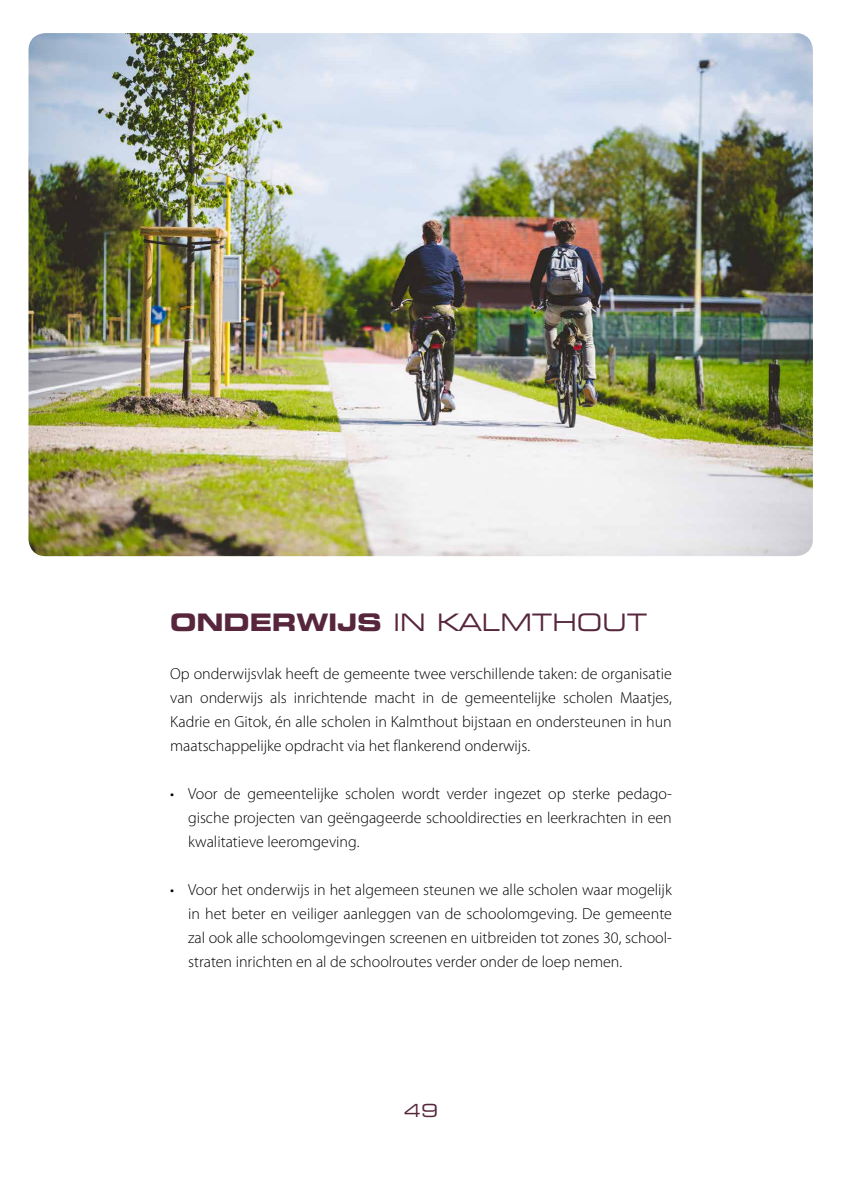
<style>
.page{position:relative;width:842px;height:1191px;background:#fff}
.page>*{position:absolute;margin:0;border:0;box-sizing:border-box;transform-origin:0 0}
.t1{font:expanded 24px "Square 721 BT";color:#57263c}
.t2{font:expanded 18px "Square 721 BT";color:#57263c}
.t3{font:300 16px/24px "Myriad Pro";color:#000;text-align:justify}
.s1{font-weight:700}
</style>
<div class="page">
<img style="left:28px;top:33px;width:785px;height:523px">
<h1 class="t1" style="left:170px;top:608px;width:479px"><span class="s1">ONDERWIJS</span> IN KALMTHOUT</h1>
<p class="t3" style="left:170px;top:662px;width:503px">Op onderwijsvlak heeft de gemeente twee verschillende taken: de organisatie van onderwijs als inrichtende macht in de gemeentelijke scholen Maatjes, Kadrie en Gitok, én alle scholen in Kalmthout bijstaan en ondersteunen in hun maatschappelijke opdracht via het flankerend onderwijs.</p>
<p class="t3" style="left:188px;top:782px;width:485px;text-indent:-18px">• Voor de gemeentelijke scholen wordt verder ingezet op sterke pedago&shy;gische projecten van geëngageerde schooldirecties en leerkrachten in een kwalitatieve leeromgeving.</p>
<p class="t3" style="left:188px;top:878px;width:485px;text-indent:-18px">• Voor het onderwijs in het algemeen steunen we alle scholen waar mogelijk in het beter en veiliger aanleggen van de schoolomgeving. De gemeente zal ook alle schoolomgevingen screenen en uitbreiden tot zones 30, school&shy;straten inrichten en al de schoolroutes verder onder de loep nemen.</p>
<p class="t2" style="left:404px;top:1099px;width:36px">49</p>
</div>
